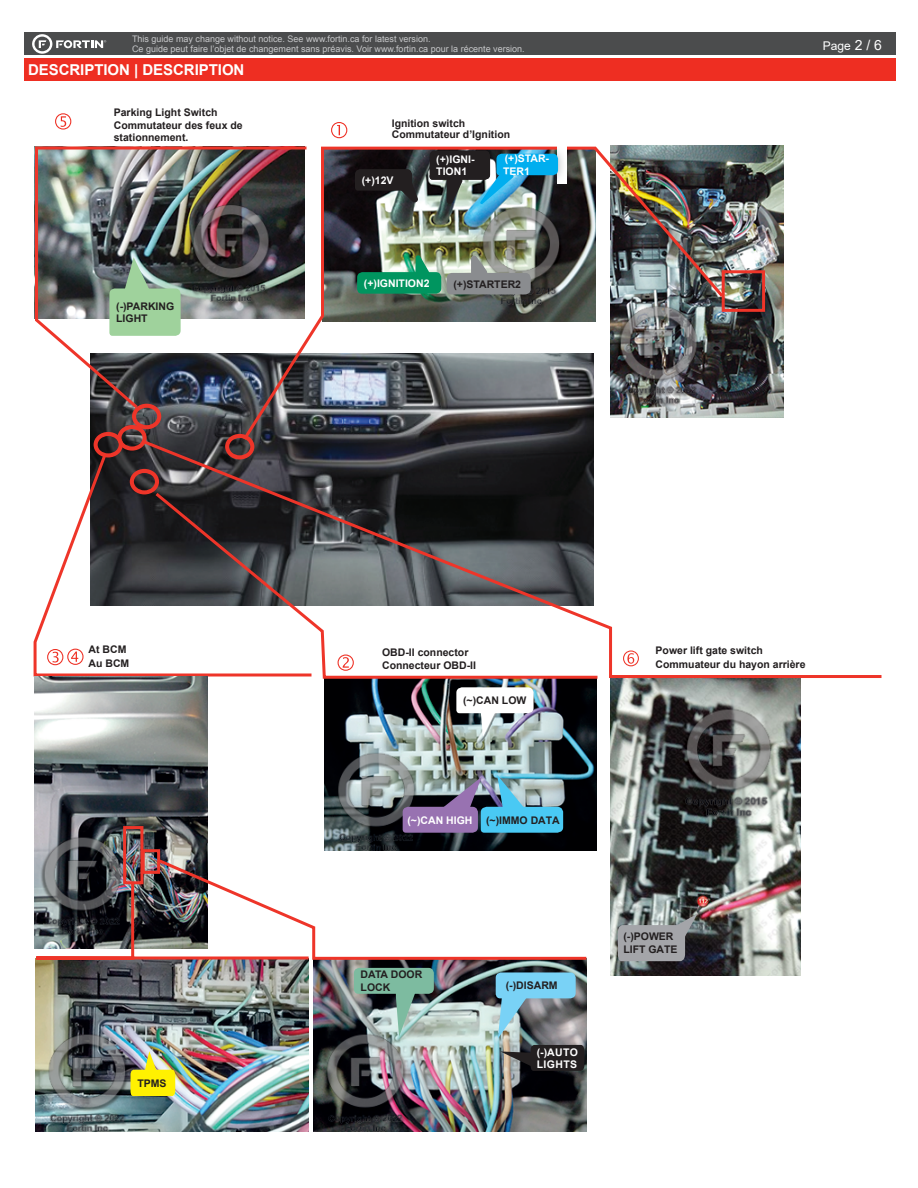
<style>
.page{position:relative;width:918px;height:1188px;background:#fff}
.page>*{position:absolute;margin:0;border:0;box-sizing:border-box;transform-origin:0 0}
.t1{font:700 15px "Arial";letter-spacing:-.005em;color:#fff}
.t2{font:12px "Arial";color:#fff}
.t3{font:700 10.5px/12.6px "Arial";color:#231f20}
.t4{font:700 10.5px/12.6px "Arial";color:#fff}
.t5{font:700 10.5px/12.6px "Arial";letter-spacing:.035em;color:#fff}
.t6{font:9px/9.8px "Arial";color:#c7c8ca}
.s1{font-size:13.95px}
</style>
<div class="page">
<div style="left:24px;top:33px;width:872px;height:22px;background:#4b4c4d"></div>
<div style="left:24px;top:58px;width:872px;height:23px;background:#ee2e22"></div>
<svg style="left:32px;top:34px;width:74px;height:20px"></svg>
<svg style="left:331px;top:122px;width:16px;height:16px"></svg>
<svg style="left:225px;top:434px;width:15px;height:4px"></svg>
<img style="left:36px;top:961px;width:272px;height:170px">
<svg style="left:131px;top:1051px;width:44px;height:45px;background:#d7d741"></svg>
<img style="left:726px;top:145px;width:58px;height:273px">
<img style="left:324px;top:680px;width:273px;height:170px">
<svg style="left:55px;top:113px;width:16px;height:17px"></svg>
<svg style="left:33px;top:452px;width:108px;height:226px"></svg>
<img style="left:34px;top:146px;width:206px;height:265px">
<img style="left:240px;top:145px;width:486px;height:293px">
<img style="left:314px;top:961px;width:272px;height:170px">
<img style="left:35px;top:676px;width:173px;height:204px">
<div style="left:722px;top:270px;width:43px;height:42px;border:3px solid #ee3529"></div>
<div style="left:123px;top:826px;width:20px;height:58px;border:3px solid #ee3529"></div>
<img style="left:34px;top:880px;width:122px;height:81px">
<div style="left:142px;top:849px;width:18px;height:25px;border:3px solid #ee3529"></div>
<svg style="left:156px;top:857px;width:431px;height:104px"></svg>
<img style="left:611px;top:680px;width:190px;height:296px">
<svg style="left:94px;top:404px;width:67px;height:53px;background:#673736"></svg>
<svg style="left:618px;top:914px;width:79px;height:47px;background:#8d9093"></svg>
<svg style="left:141px;top:438px;width:741px;height:242px"></svg>
<img style="left:557px;top:145px;width:9px;height:38px">
<svg style="left:447px;top:254px;width:84px;height:40px;background:#999d95"></svg>
<svg style="left:357px;top:254px;width:84px;height:40px;background:#328f67"></svg>
<svg style="left:355px;top:169px;width:64px;height:35px;background:#353435"></svg>
<img style="left:430px;top:150px;width:128px;height:55px">
<svg style="left:354px;top:968px;width:80px;height:69px;background:#80a396"></svg>
<svg style="left:496px;top:972px;width:80px;height:67px;background:#7ca7b9"></svg>
<svg style="left:500px;top:1045px;width:84px;height:26px;background:#3b3938"></svg>
<svg style="left:456px;top:687px;width:78px;height:50px"></svg>
<img style="left:403px;top:775px;width:160px;height:58px">
<p class="t6" style="left:132px;top:34px;width:394px">This guide may change without notice. See www.fortin.ca for latest version.<br>Ce guide peut faire l’objet de changement sans préavis. Voir www.fortin.ca pour la récente version.</p>
<h1 class="t1" style="left:28px;top:59px;width:218px">DESCRIPTION | DESCRIPTION</h1>
<p class="t3" style="left:114px;top:106px;width:130px">Parking Light Switch<br>Commutateur des feux de stationnement.</p>
<p class="t3" style="left:116px;top:300px;width:60px">(-)PARKING<br>LIGHT</p>
<p class="t3" style="left:392px;top:117px;width:120px;line-height:12px">Ignition switch<br>Commutateur d’Ignition</p>
<p class="t4" style="left:362px;top:174px;width:33px">(+)12V</p>
<p class="t4" style="left:436px;top:153px;width:40px">(+)IGNI-<br>TION1</p>
<p class="t4" style="left:503px;top:152px;width:47px">(+)STAR-<br>TER1</p>
<p class="t4" style="left:364px;top:277px;width:67px">(+)IGNITION2</p>
<p class="t3" style="left:453px;top:278px;width:69px">(+)STARTER2</p>
<p class="t2" style="left:823px;top:38px;width:61px">Page <span class="s1">2 / 6</span></p>
<p class="t3" style="left:89px;top:642px;width:42px;line-height:14.4px">At BCM<br>Au BCM</p>
<p class="t3" style="left:137px;top:1077px;width:31px">TPMS</p>
<p class="t3" style="left:382px;top:646px;width:95px">OBD-II connector<br>Connecteur OBD-II</p>
<p class="t3" style="left:463px;top:694px;width:65px">(~)CAN LOW</p>
<p class="t4" style="left:407px;top:814px;width:67px">(~)CAN HIGH</p>
<p class="t3" style="left:486px;top:814px;width:75px">(~)IMMO DATA</p>
<p class="t3" style="left:361px;top:969px;width:63px">DATA DOOR<br>LOCK</p>
<p class="t3" style="left:506px;top:979px;width:53px">(-)DISARM</p>
<p class="t5" style="left:537px;top:1046px;width:43px">(-)AUTO<br>LIGHTS</p>
<p class="t3" style="left:656px;top:644px;width:151px;line-height:13.8px">Power lift gate switch<br>Commuateur du hayon arrière</p>
<p class="t3" style="left:623px;top:930px;width:56px">(-)POWER<br>LIFT GATE</p>
</div>
